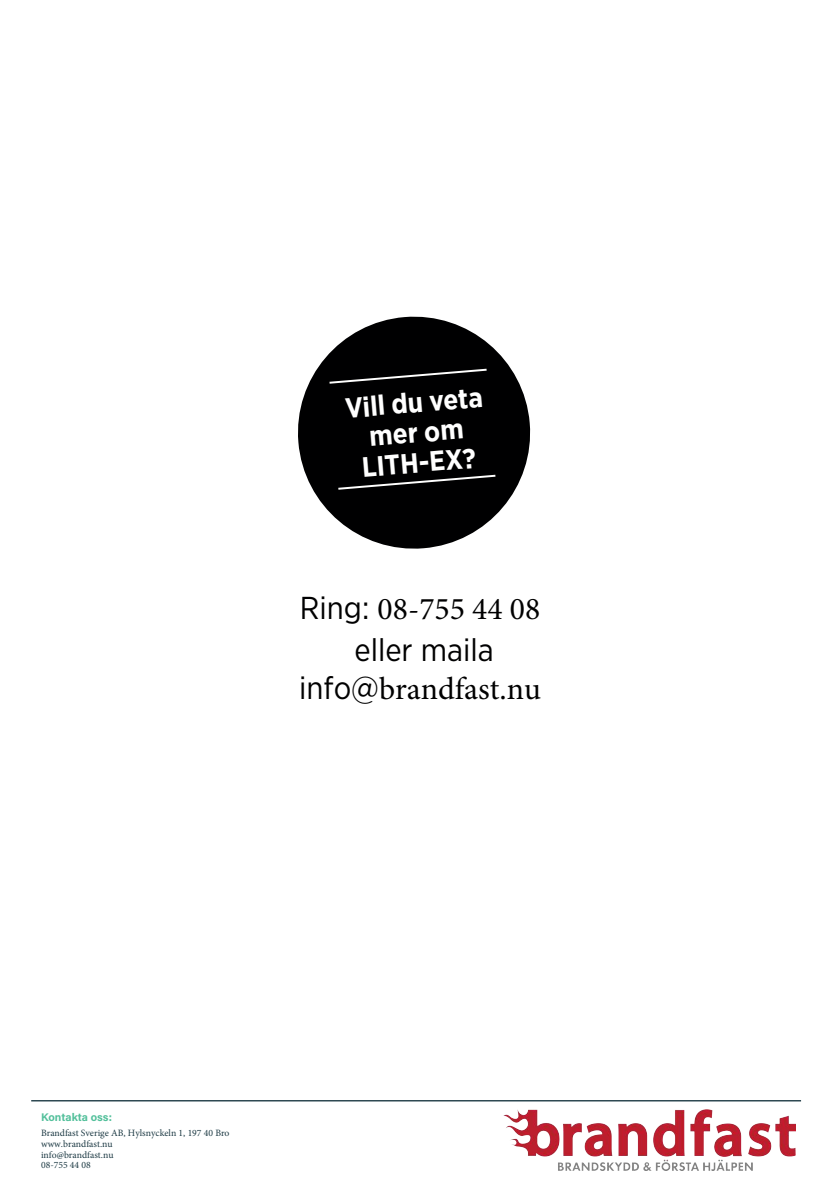
<style>
.page{position:relative;width:840px;height:1191px;background:#fff}
.page>*{position:absolute;margin:0;border:0;box-sizing:border-box;transform-origin:0 0}
.t1{font:31.6px "Minion Pro";color:#000001}
.t2{font:31.6px "Gotham Narrow";color:#000001}
.t3{font:700 28px/30px "Gotham Narrow";color:#fff;text-align:center}
.t4{font:700 11px "Acumin Pro";color:#53c09b}
.t5{font:9.6px/11px "Minion Pro";color:#1d3a44}
.s1{font-family:"Gotham Narrow"}
</style>
<div class="page">
<svg style="left:298px;top:316px;width:233px;height:233px;fill:#000001"></svg>
<svg style="left:327px;top:367px;width:161px;height:18px;background:#1b1b1c"></svg>
<svg style="left:336px;top:473px;width:161px;height:18px;background:#1b1b1c"></svg>
<hr style="left:31px;top:1100px;width:769px;height:1px;background:#1d3a44">
<img style="left:503px;top:1109px;width:291px;height:61px">
<h2 class="t3" style="left:344px;top:393px;width:139px;rotate:-5deg">Vill du veta mer om<br>LITH-EX?</h2>
<h1 class="t1" style="left:300px;top:587px;width:242px"><span class="s1">Ring:</span> 08-755 44 08</h1>
<h1 class="t2" style="left:354px;top:630px;width:141px">eller maila</h1>
<h1 class="t1" style="left:299px;top:668px;width:243px"><span class="s1">info@</span>brandfast.nu</h1>
<p class="t4" style="left:41px;top:1109px;width:72px">Kontakta oss:</p>
<p class="t5" style="left:41px;top:1127px;width:190px">Brandfast Sverige AB, Hylsnyckeln 1, 197 40 Bro www.brandfast.nu<br>info@brandfast.nu<br>08-755 44 08</p>
</div>
